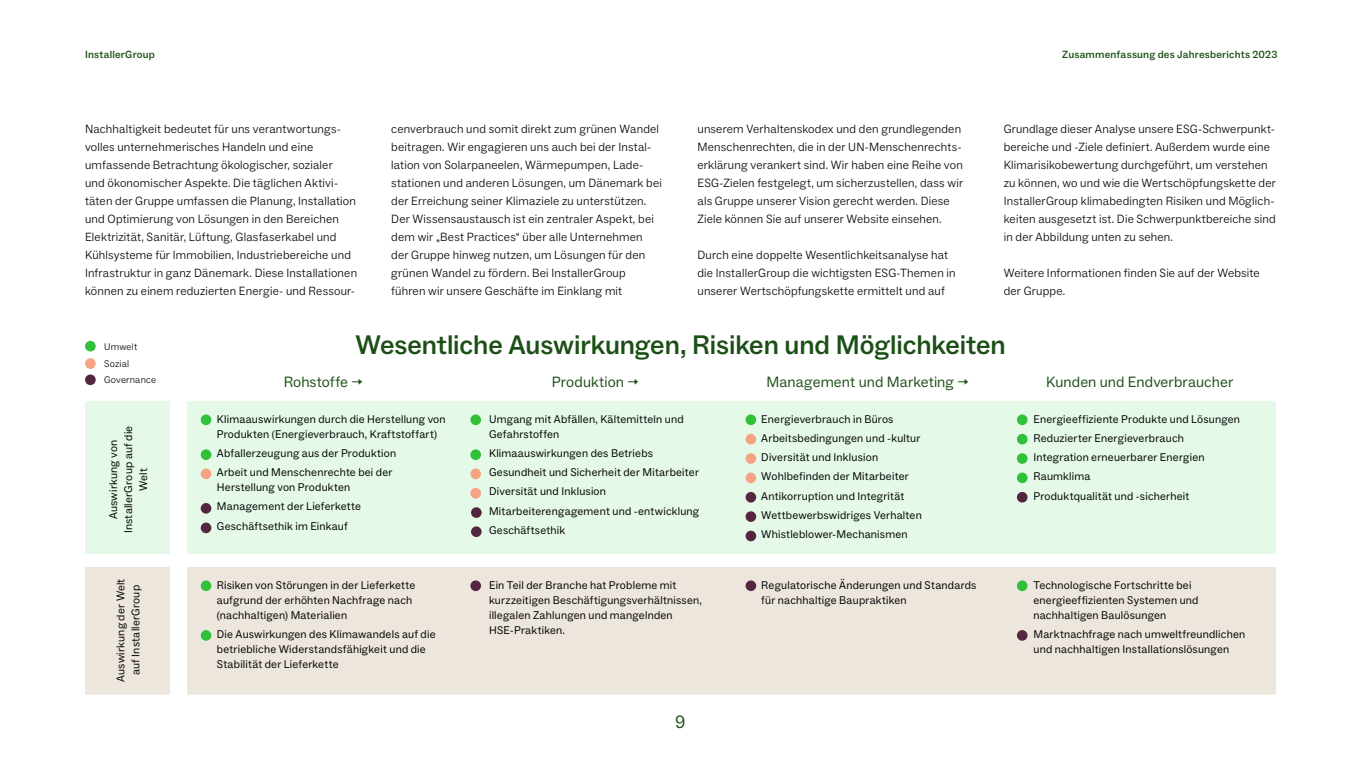
<style>
.page{position:relative;width:1361px;height:766px;background:#fff}
.page>*{position:absolute;margin:0;border:0;box-sizing:border-box;transform-origin:0 0}
.t1{font:500 27px "ABC Social";letter-spacing:-.005em;color:#1b4f15}
.t2{font:18px "ABC Social";color:#1b4f15}
.t3{font:15px "ABC Social";letter-spacing:.01em;color:#1b4f15}
.t4{font:300 12px/18px "ABC Social";letter-spacing:.015em;color:#000}
.t5{font:11.25px/19.2px "ABC Social";letter-spacing:.02em;color:#000}
.t6{font:500 10.5px "ABC Social";letter-spacing:.02em;color:#1b4f15}
.t7{font:300 9.75px/17.4px "ABC Social";letter-spacing:.025em;color:#000}
</style>
<div class="page">
<div style="left:85px;top:401px;width:1191px;height:153px;background:#e4f9e7"></div>
<div style="left:85px;top:567px;width:1191px;height:127px;background:#ede6dd"></div>
<div style="left:85px;top:341px;width:11px;height:10px;background:#30c03a;border-radius:50%"></div>
<div style="left:85px;top:358px;width:11px;height:11px;background:#f7a383;border-radius:50%"></div>
<div style="left:85px;top:374px;width:11px;height:11px;background:#552640;border-radius:50%"></div>
<div style="left:201px;top:414px;width:10px;height:11px;background:#30c03a;border-radius:50%"></div>
<div style="left:470px;top:414px;width:11px;height:11px;background:#30c03a;border-radius:50%"></div>
<div style="left:745px;top:414px;width:11px;height:11px;background:#30c03a;border-radius:50%"></div>
<div style="left:745px;top:433px;width:11px;height:11px;background:#f7a383;border-radius:50%"></div>
<div style="left:745px;top:453px;width:11px;height:10px;background:#f7a383;border-radius:50%"></div>
<div style="left:745px;top:472px;width:11px;height:11px;background:#f7a383;border-radius:50%"></div>
<div style="left:745px;top:492px;width:11px;height:10px;background:#552640;border-radius:50%"></div>
<div style="left:745px;top:511px;width:11px;height:11px;background:#552640;border-radius:50%"></div>
<div style="left:745px;top:530px;width:11px;height:11px;background:#552640;border-radius:50%"></div>
<div style="left:1017px;top:414px;width:10px;height:11px;background:#30c03a;border-radius:50%"></div>
<div style="left:1017px;top:433px;width:10px;height:11px;background:#30c03a;border-radius:50%"></div>
<div style="left:1017px;top:453px;width:10px;height:10px;background:#30c03a;border-radius:50%"></div>
<div style="left:1017px;top:472px;width:10px;height:11px;background:#30c03a;border-radius:50%"></div>
<div style="left:1017px;top:492px;width:10px;height:10px;background:#552640;border-radius:50%"></div>
<div style="left:201px;top:580px;width:10px;height:11px;background:#30c03a;border-radius:50%"></div>
<div style="left:470px;top:580px;width:11px;height:11px;background:#552640;border-radius:50%"></div>
<div style="left:745px;top:580px;width:11px;height:11px;background:#552640;border-radius:50%"></div>
<div style="left:1017px;top:580px;width:10px;height:11px;background:#30c03a;border-radius:50%"></div>
<div style="left:1017px;top:630px;width:10px;height:10px;background:#552640;border-radius:50%"></div>
<div style="left:201px;top:630px;width:10px;height:10px;background:#30c03a;border-radius:50%"></div>
<div style="left:201px;top:449px;width:10px;height:11px;background:#30c03a;border-radius:50%"></div>
<div style="left:470px;top:449px;width:11px;height:11px;background:#30c03a;border-radius:50%"></div>
<div style="left:201px;top:468px;width:10px;height:11px;background:#f7a383;border-radius:50%"></div>
<div style="left:470px;top:468px;width:11px;height:11px;background:#f7a383;border-radius:50%"></div>
<div style="left:470px;top:487px;width:11px;height:11px;background:#f7a383;border-radius:50%"></div>
<div style="left:201px;top:503px;width:10px;height:10px;background:#552640;border-radius:50%"></div>
<div style="left:201px;top:522px;width:10px;height:11px;background:#552640;border-radius:50%"></div>
<div style="left:471px;top:526px;width:11px;height:11px;background:#552640;border-radius:50%"></div>
<div style="left:471px;top:507px;width:11px;height:10px;background:#552640;border-radius:50%"></div>
<p class="t6" style="left:85px;top:48px;width:71px">InstallerGroup</p>
<p class="t6" style="left:1062px;top:48px;width:217px">Zusammenfassung des Jahresberichts 2023</p>
<p class="t4" style="left:1003px;top:120px;width:274px">Grundlage dieser Analyse unsere ESG-Schwerpunkt&shy;bereiche und -Ziele definiert. Außerdem wurde eine Klimarisikobewertung durchgeführt, um verstehen zu können, wo und wie die Wertschöpfungskette der InstallerGroup klimabedingten Risiken und Möglich&shy;keiten ausgesetzt ist. Die Schwerpunktbereiche sind in der Abbildung unten zu sehen.</p>
<p class="t4" style="left:1003px;top:264px;width:258px">Weitere Informationen finden Sie auf der Website der Gruppe.</p>
<h1 class="t1" style="left:355px;top:328px;width:652px">Wesentliche Auswirkungen, Risiken und Möglichkeiten</h1>
<p class="t3" style="left:284px;top:372px;width:81px">Rohstoffe →</p>
<p class="t3" style="left:552px;top:372px;width:88px">Produktion →</p>
<p class="t3" style="left:766px;top:372px;width:204px">Management und Marketing →</p>
<p class="t3" style="left:1046px;top:372px;width:189px">Kunden und Endverbraucher</p>
<p class="t4" style="left:85px;top:120px;width:274px">Nachhaltigkeit bedeutet für uns verantwortungs&shy;volles unternehmerisches Handeln und eine umfassende Betrachtung ökologischer, sozialer<br>und ökonomischer Aspekte. Die täglichen Aktivi&shy;täten der Gruppe umfassen die Planung, Installation und Optimierung von Lösungen in den Bereichen Elektrizität, Sanitär, Lüftung, Glasfaserkabel und Kühlsysteme für Immobilien, Industriebereiche und Infrastruktur in ganz Dänemark. Diese Installationen können zu einem reduzierten Energie- und Ressour-</p>
<p class="t4" style="left:391px;top:120px;width:272px">cenverbrauch und somit direkt zum grünen Wandel beitragen. Wir engagieren uns auch bei der Instal&shy;lation von Solarpaneelen, Wärmepumpen, Lade&shy;stationen und anderen Lösungen, um Dänemark bei der Erreichung seiner Klimaziele zu unterstützen.<br>Der Wissensaustausch ist ein zentraler Aspekt, bei dem wir „Best Practices“ über alle Unternehmen der Gruppe hinweg nutzen, um Lösungen für den grünen Wandel zu fördern. Bei InstallerGroup führen wir unsere Geschäfte im Einklang mit</p>
<p class="t4" style="left:697px;top:120px;width:267px">unserem Verhaltenskodex und den grundlegenden Menschenrechten, die in der UN-Menschenrechts&shy;erklärung verankert sind. Wir haben eine Reihe von ESG-Zielen festgelegt, um sicherzustellen, dass wir als Gruppe unserer Vision gerecht werden. Diese Ziele können Sie auf unserer Website einsehen.</p>
<p class="t4" style="left:697px;top:246px;width:260px">Durch eine doppelte Wesentlichkeitsanalyse hat die InstallerGroup die wichtigsten ESG-Themen in unserer Wertschöpfungskette ermittelt und auf</p>
<p class="t7" style="left:104px;top:337px;width:35px">Umwelt<br>Sozial</p>
<p class="t7" style="left:104px;top:371px;width:54px">Governance</p>
<p class="t5" style="left:106px;top:533px;width:109px;line-height:15px;text-align:center;rotate:-90deg">Auswirkung von<br>InstallerGroup auf die<br>Welt</p>
<p class="t5" style="left:217px;top:411px;width:230px;line-height:15px">Klimaauswirkungen durch die Herstellung von<br>Produkten (Energieverbrauch, Kraftstoffart)</p>
<p class="t5" style="left:217px;top:443px;width:181px">Abfallerzeugung aus der Produktion<br>Arbeit und Menschenrechte bei der</p>
<p class="t5" style="left:217px;top:477px;width:146px">Herstellung von Produkten<br>Management der Lieferkette<br>Geschäftsethik im Einkauf</p>
<p class="t5" style="left:113px;top:681px;width:105px;line-height:15px;text-align:center;rotate:-90deg">Auswirkung der Welt auf InstallerGroup</p>
<p class="t5" style="left:217px;top:577px;width:200px;line-height:15px">Risiken von Störungen in der Lieferkette aufgrund der erhöhten Nachfrage nach (nachhaltigen) Materialien</p>
<p class="t5" style="left:217px;top:626px;width:220px;line-height:15px">Die Auswirkungen des Klimawandels auf die betriebliche Widerstandsfähigkeit und die<br>Stabilität der Lieferkette</p>
<p class="t5" style="left:489px;top:411px;width:196px;line-height:15px">Umgang mit Abfällen, Kältemitteln und<br>Gefahrstoffen</p>
<p class="t5" style="left:489px;top:443px;width:212px">Klimaauswirkungen des Betriebs<br>Gesundheit und Sicherheit der Mitarbeiter<br>Diversität und Inklusion<br>Mitarbeiterengagement und -entwicklung<br>Geschäftsethik</p>
<p class="t5" style="left:761px;top:409px;width:162px">Energieverbrauch in Büros<br>Arbeitsbedingungen und -kultur<br>Diversität und Inklusion<br>Wohlbefinden der Mitarbeiter<br>Antikorruption und Integrität<br>Wettbewerbswidriges Verhalten<br>Whistleblower-Mechanismen</p>
<p class="t5" style="left:1033px;top:409px;width:208px">Energieeffiziente Produkte und Lösungen<br>Reduzierter Energieverbrauch<br>Integration erneuerbarer Energien<br>Raumklima<br>Produktqualität und -sicherheit</p>
<p class="t5" style="left:489px;top:577px;width:214px;line-height:15px">Ein Teil der Branche hat Probleme mit kurzzeitigen Beschäftigungsverhältnissen, illegalen Zahlungen und mangelnden HSE-Praktiken.</p>
<p class="t5" style="left:761px;top:577px;width:217px;line-height:15px">Regulatorische Änderungen und Standards für nachhaltige Baupraktiken</p>
<p class="t5" style="left:1033px;top:577px;width:167px;line-height:15px">Technologische Fortschritte bei energieeffizienten Systemen und nachhaltigen Baulösungen</p>
<p class="t5" style="left:1033px;top:626px;width:213px;line-height:15px">Marktnachfrage nach umweltfreundlichen und nachhaltigen Installationslösungen</p>
<h2 class="t2" style="left:675px;top:710px;width:12px">9</h2>
</div>
